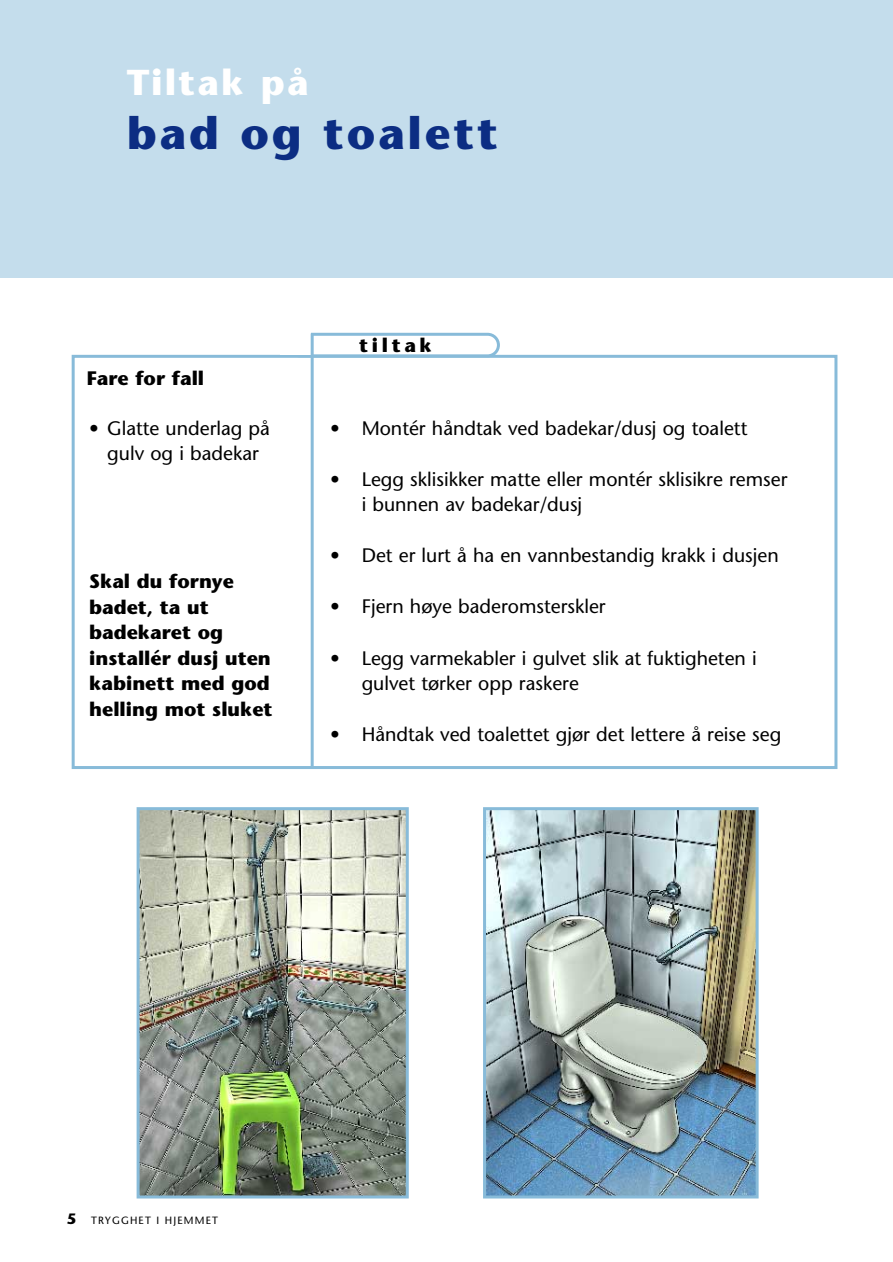
<style>
.page{position:relative;width:893px;height:1262px;background:#fff}
.page>*{position:absolute;margin:0;border:0;box-sizing:border-box;transform-origin:0 0}
.t1{font:700 45px "Stone Sans";letter-spacing:.065em;color:#0c2d83}
.t2{font:700 36px "Stone Sans";letter-spacing:.065em;color:#fff}
.t3{font:19.5px/25.5px "Stone Sans";color:#000}
.t4{font:700 19.5px/25.5px "Stone Sans";color:#000}
.t5{font:10.5px "Stone Sans";letter-spacing:.115em;color:#000}
.s1{font-weight:700;font-size:15px}
</style>
<div class="page">
<div style="left:0;top:0;width:892px;height:278px;background:#c4ddec"></div>
<img style="left:71px;top:354px;width:767px;height:845px">
<svg style="left:288px;top:333px;width:212px;height:24px"></svg>
<div style="left:280px;top:306px;width:30px;height:48px;background:#fff"></div>
<hr style="left:311px;top:333px;width:3px;height:433px;background:#88bbd9">
<h2 class="t2" style="left:127px;top:68px;width:183px">Tiltak på</h2>
<h1 class="t1" style="left:127px;top:116px;width:373px">bad og toalett</h1>
<p class="t4" style="left:87px;top:368px;width:119px">Fare for fall</p>
<p class="t3" style="left:89px;top:417px;width:182px;text-align:center">• Glatte underlag på gulv og i badekar</p>
<p class="t4" style="left:89px;top:570px;width:185px">Skal du fornye badet, ta ut badekaret og installér dusj uten kabinett med god helling mot sluket</p>
<p class="t4" style="left:359px;top:335px;width:74px">tiltak</p>
<p class="t3" style="left:330px;top:417px;width:419px">• Montér håndtak ved badekar/dusj og toalett</p>
<p class="t3" style="left:361px;top:468px;width:427px;text-indent:-32px">• Legg sklisikker matte eller montér sklisikre remser i bunnen av badekar/dusj</p>
<p class="t3" style="left:330px;top:545px;width:450px">• Det er lurt å ha en vannbestandig krakk i dusjen</p>
<p class="t3" style="left:330px;top:596px;width:277px">• Fjern høye baderomsterskler</p>
<p class="t3" style="left:361px;top:647px;width:396px;text-indent:-32px">• Legg varmekabler i gulvet slik at fuktigheten i gulvet tørker opp raskere</p>
<p class="t3" style="left:330px;top:723px;width:452px">• Håndtak ved toalettet gjør det lettere å reise seg</p>
<p class="t5" style="left:67px;top:1215px;width:153px"><span class="s1">5</span> TRYGGHET I HJEMMET</p>
</div>
